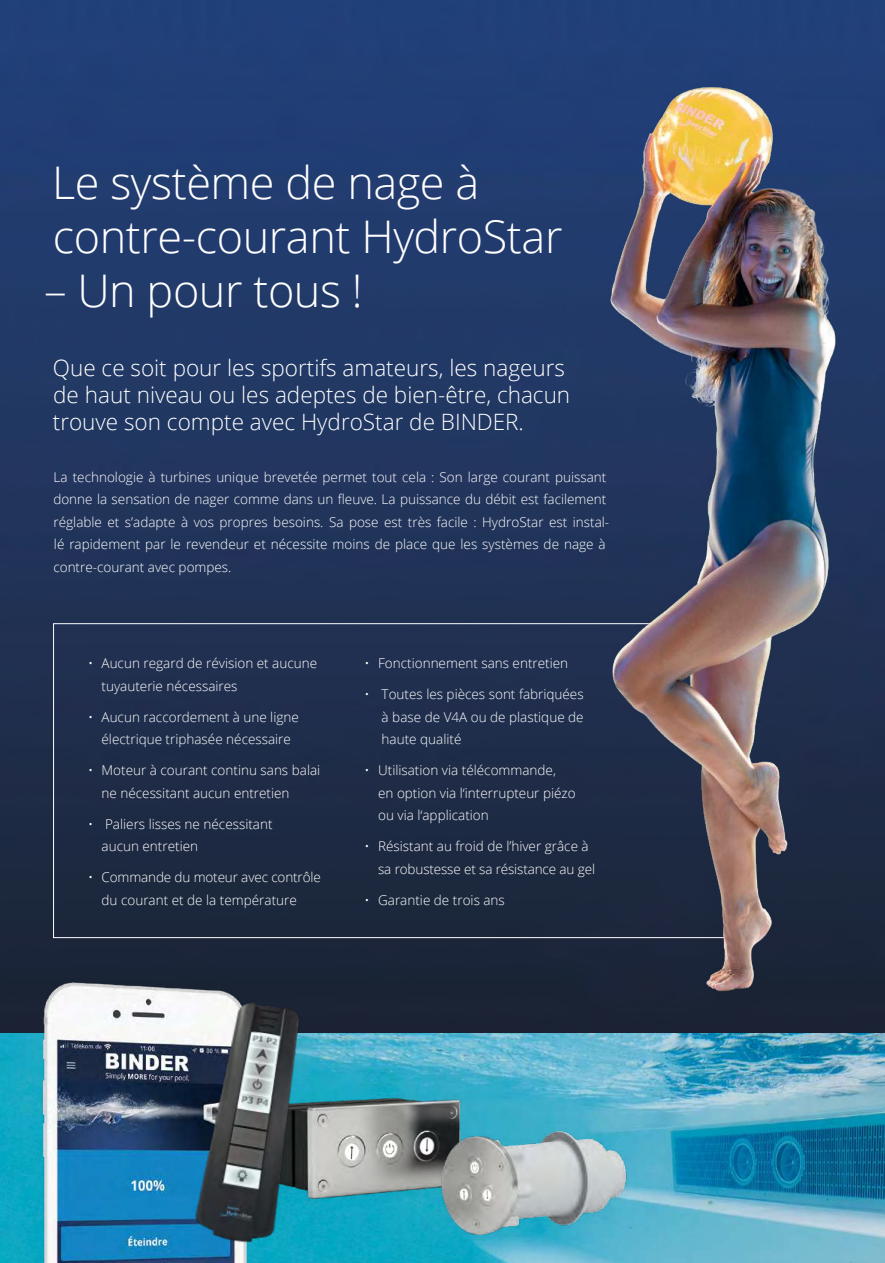
<style>
.page{position:relative;width:885px;height:1263px;background:#fff}
.page>*{position:absolute;margin:0;border:0;box-sizing:border-box;transform-origin:0 0}
.t1{font:300 45px/54px "Open Sans";letter-spacing:-.01em;color:#fff}
.t2{font:300 22.5px/27px "Open Sans";color:#fff}
.t3{font:300 13.5px/22.5px "Open Sans";color:#fff}
</style>
<div class="page">
<img style="left:0;top:0;width:884px;height:1033px">
<img style="left:566px;top:67px;width:318px;height:964px">
<img style="left:463px;top:1033px;width:421px;height:230px">
<img style="left:0;top:810px;width:265px;height:453px">
<img style="left:323px;top:1011px;width:140px;height:252px">
<img style="left:432px;top:1063px;width:244px;height:200px">
<img style="left:89px;top:933px;width:234px;height:330px">
<h1 class="t1" style="left:52px;top:154px;width:511px">Le système de nage à contre-courant HydroStar</h1>
<h1 class="t1" style="left:44px;top:262px;width:320px">– Un pour tous !</h1>
<h2 class="t2" style="left:53px;top:354px;width:519px">Que ce soit pour les sportifs amateurs, les nageurs de haut niveau ou les adeptes de bien-être, chacun trouve son compte avec HydroStar de BINDER.</h2>
<p class="t3" style="left:53px;top:465px;width:557px">La technologie à turbines unique brevetée permet tout cela : Son large courant puissant donne la sensation de nager comme dans un fleuve. La puissance du débit est facilement réglable et s’adapte à vos propres besoins. Sa pose est très facile : HydroStar est instal&shy;lé rapidement par le revendeur et nécessite moins de place que les systèmes de nage à contre-courant avec pompes.</p>
<p class="t3" style="left:102px;top:652px;width:217px;text-indent:-14px">• Aucun regard de révision et aucune tuyauterie nécessaires</p>
<p class="t3" style="left:88px;top:705px;width:212px;text-align:center">• Aucun raccordement à une ligne électrique triphasée nécessaire</p>
<p class="t3" style="left:102px;top:759px;width:220px;text-indent:-14px">• Moteur à courant continu sans balai ne nécessitant aucun entretien</p>
<p class="t3" style="left:102px;top:812px;width:172px;text-indent:-14px">• Paliers lisses ne nécessitant aucun entretien</p>
<p class="t3" style="left:102px;top:866px;width:221px;text-indent:-14px">• Commande du moteur avec contrôle du courant et de la température</p>
<p class="t3" style="left:364px;top:652px;width:205px">• Fonctionnement sans entretien</p>
<p class="t3" style="left:381px;top:683px;width:203px;text-align:justify;text-indent:-17px">• Toutes les pièces sont fabriquées à base de V4A ou de plastique de haute qualité</p>
<p class="t3" style="left:378px;top:759px;width:199px;text-indent:-14px">• Utilisation via télécommande,<br>en option via l‘interrupteur piézo ou via l‘application</p>
<p class="t3" style="left:378px;top:835px;width:218px;text-indent:-14px">• Résistant au froid de l’hiver grâce à sa robustesse et sa résistance au gel</p>
<p class="t3" style="left:364px;top:888px;width:142px">• Garantie de trois ans</p>
</div>
